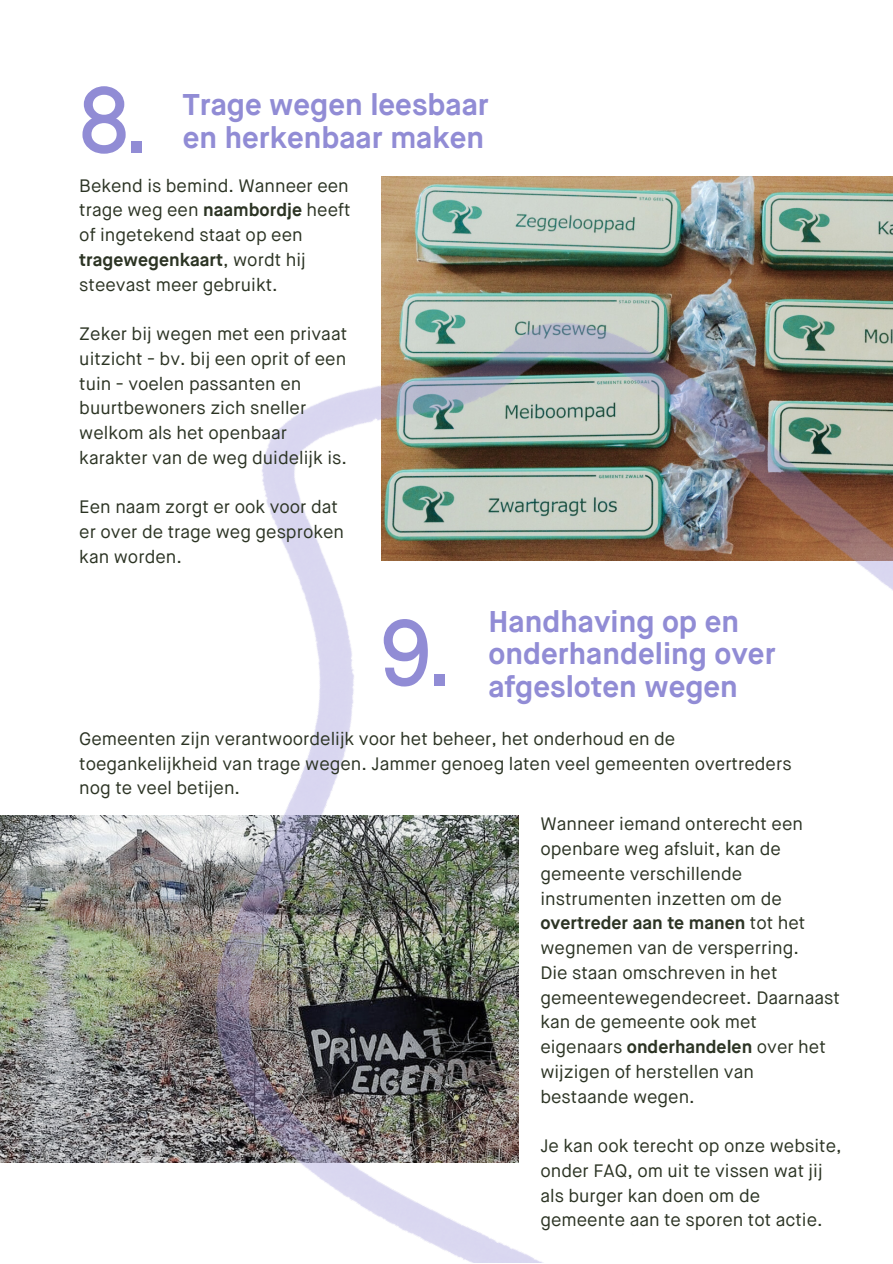
<style>
.page{position:relative;width:893px;height:1264px;background:#fff}
.page>*{position:absolute;margin:0;border:0;box-sizing:border-box;transform-origin:0 0}
.t1{font:89.85px "Fugue";color:#918cd5}
.t2{font:700 30px/32.5px "Maison Neue";color:#918cd5}
.t3{font:18px/24.8px "Maison Neue";color:#2c3424}
.s1{font-weight:700}
</style>
<div class="page">
<img style="left:0;top:176px;width:892px;height:1086px">
<p class="t1" style="left:79px;top:68px;width:67px">8.</p>
<p class="t2" style="left:183px;top:91px;width:308px">Trage wegen leesbaar</p>
<p class="t2" style="left:183px;top:123px;width:303px">en herkenbaar maken</p>
<p class="t3" style="left:79px;top:174px;width:273px">Bekend is bemind. Wanneer een trage weg een <span class="s1">naambordje</span> heeft of ingetekend staat op een <span class="s1">tragewegenkaart</span>, wordt hij steevast meer gebruikt.</p>
<p class="t3" style="left:79px;top:323px;width:269px">Zeker bij wegen met een privaat uitzicht - bv. bij een oprit of een tuin - voelen passanten en buurtbewoners zich sneller welkom als het openbaar karakter van de weg duidelijk is.</p>
<p class="t3" style="left:79px;top:496px;width:266px">Een naam zorgt er ook voor dat er over de trage weg gesproken kan worden.</p>
<p class="t1" style="left:382px;top:601px;width:67px">9.</p>
<p class="t2" style="left:488px;top:607px;width:289px">Handhaving op en onderhandeling over afgesloten wegen</p>
<p class="t3" style="left:79px;top:727px;width:713px">Gemeenten zijn verantwoordelijk voor het beheer, het onderhoud en de toegankelijkheid van trage wegen. Jammer genoeg laten veel gemeenten overtreders nog te veel betijen.</p>
<p class="t3" style="left:540px;top:813px;width:266px">Wanneer iemand onterecht een openbare weg afsluit, kan de gemeente verschillende instrumenten inzetten om de <span class="s1">overtreder aan te manen</span> tot het wegnemen van de versperring.</p>
<p class="t3" style="left:540px;top:961px;width:301px">Die staan omschreven in het gemeentewegendecreet. Daarnaast kan de gemeente ook met eigenaars <span class="s1">onderhandelen</span> over het wijzigen of herstellen van bestaande wegen.</p>
<p class="t3" style="left:540px;top:1134px;width:303px">Je kan ook terecht op onze website, onder FAQ, om uit te vissen wat jij als burger kan doen om de gemeente aan te sporen tot actie.</p>
</div>
